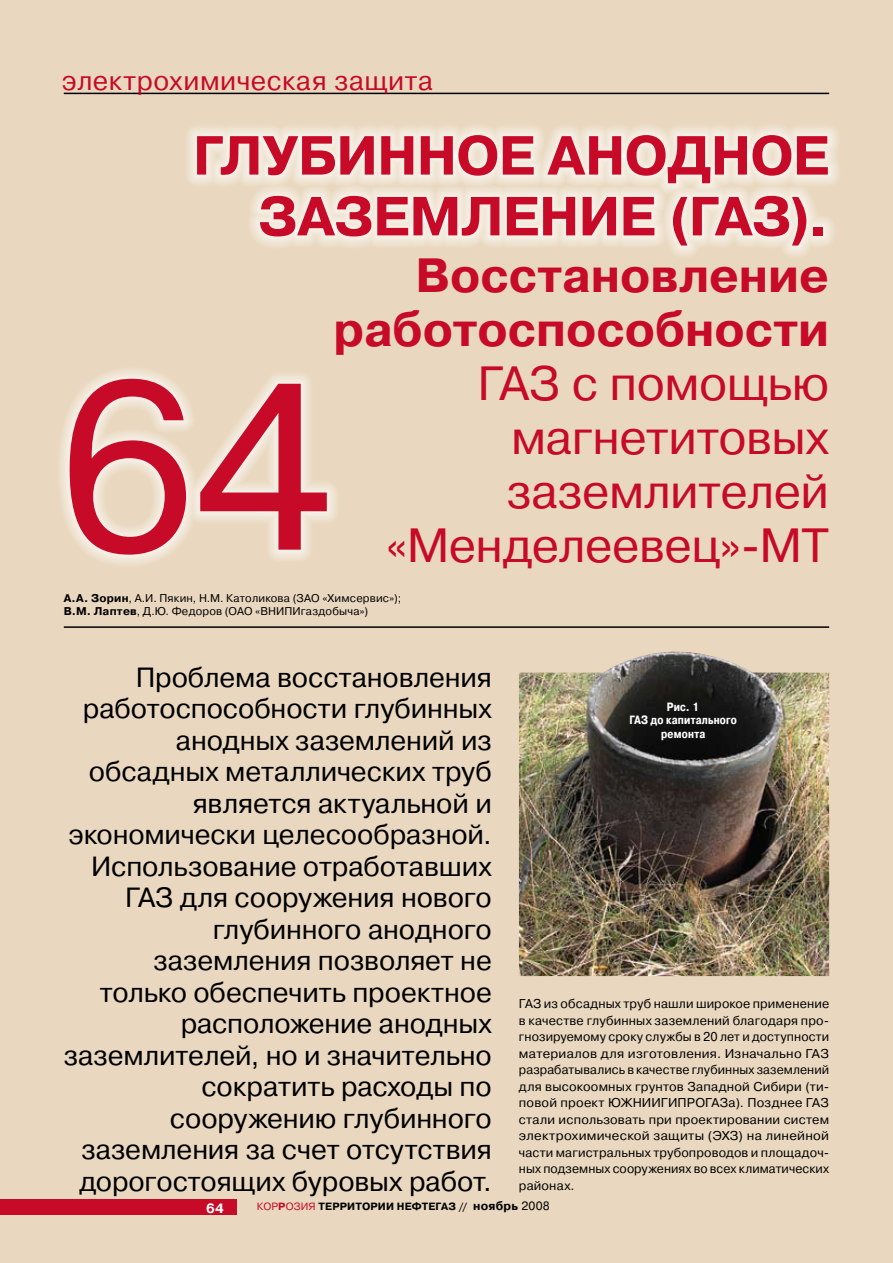
<style>
.page{position:relative;width:893px;height:1263px;background:#e9d8bf}
.page>*{position:absolute;margin:0;border:0;box-sizing:border-box;transform-origin:0 0}
.t1{font:237px "Pragmatica C";color:#c60a27}
.t2{font:700 54.9px "Pragmatica C";letter-spacing:-.01em;color:#c60a27}
.t3{font:48px/54px "Pragmatica C";letter-spacing:-.01em;color:#c60a27;text-align:right}
.t4{font:700 48px/54px "Pragmatica C";letter-spacing:-.005em;color:#c60a27;text-align:right}
.t5{font:27.75px/31.5px "Pragmatica C";letter-spacing:-.005em;color:#000;text-align:right}
.t6{font:27px "Pragmatica C";letter-spacing:.025em;color:#c60a27}
.t7{font:700 13.5px "Pragmatica C";color:#fff}
.t8{font:12.75px/16.5px "Pragmatica C";letter-spacing:.01em;color:#000;text-align:justify}
.t9{font:700 12px/13.5px "Pragmatica Cond C";letter-spacing:.015em;color:#fff;text-align:center}
.t10{font:11.25px/13.5px "Pragmatica C";letter-spacing:.015em;color:#000}
.t11{font:700 10.5px "Pragmatica C";letter-spacing:.015em;color:#000}
.s1{font-weight:700}
.s2{font-weight:400;color:#c60a27}
.s3{color:#c60a27}
.s4{font-size:12px}
.s5{font-weight:400;font-size:12px}
</style>
<div class="page">
<hr style="left:64px;top:93px;width:765px;height:1px;background:#000">
<div style="left:0;top:1199px;width:237px;height:16px;background:#c60a27"></div>
<hr style="left:64px;top:626px;width:765px;height:2px;background:#000">
<svg style="left:187px;top:126px;width:651px;height:130px"></svg>
<svg style="left:60px;top:369px;width:570px;height:259px"></svg>
<img style="left:519px;top:652px;width:310px;height:324px">
<h3 class="t6" style="left:62px;top:66px;width:373px">электрохимическая защита</h3>
<h2 class="t2" style="left:193px;top:125px;width:183px">Глубинное</h2>
<h2 class="t2" style="left:548px;top:125px;width:41px">ано</h2>
<h2 class="t2" style="left:668px;top:125px;width:82px">дное</h2>
<h2 class="t2" style="left:258px;top:186px;width:41px">заземление</h2>
<h2 class="t2" style="left:669px;top:186px;width:162px">(ГАЗ).</h2>
<h3 class="t4" style="left:334px;top:248px;width:497px">Восстановление работоспособности</h3>
<h3 class="t3" style="left:386px;top:356px;width:445px">ГАЗ с помощью магнетитовых заземлителей «Менделеевец»-МТ</h3>
<p class="t10" style="left:64px;top:591px;width:339px"><span class="s1">А.А. Зорин</span>, А.И. Пякин, Н.М. Католикова (ЗАО «Химсервис»);<br><span class="s1">В.М. Лаптев</span>, Д.Ю. Федоров (ОАО «ВНИПИгаздобыча»)</p>
<h1 class="t1" style="left:59px;top:336px;width:275px">64</h1>
<p class="t5" style="left:64px;top:661px;width:430px">Проблема восстановления работоспособности глубинных анодных заземлений из обсадных металлических труб является актуальной и экономически целесообразной.<br>Использование отработавших<br>ГАЗ для сооружения нового глубинного анодного заземления позволяет не только обеспечить проектное расположение анодных заземлителей, но и значительно сократить расходы по сооружению глубинного заземления за счет отсутствия дорогостоящих буровых работ.</p>
<p class="t9" style="left:629px;top:700px;width:109px">Рис. 1<br>ГАЗ до капитального ремонта</p>
<p class="t8" style="left:519px;top:996px;width:312px">ГАЗ из обсадных труб нашли широкое применение в качестве глубинных заземлений благодаря про&shy;гнозируемому сроку службы в 20 лет и доступности материалов для изготовления. Изначально ГАЗ разрабатывались в качестве глубинных заземлений для высокоомных грунтов Западной Сибири (ти&shy;повой проект ЮЖНИИГИПРОГАЗа). Позднее ГАЗ стали использовать при проектировании систем электрохимической защиты (ЭХЗ) на линейной части магистральных трубопроводов и площадоч&shy;ных подземных сооружениях во всех климатических районах.</p>
<p class="t7" style="left:206px;top:1200px;width:19px">64</p>
<p class="t11" style="left:257px;top:1200px;width:294px"><span class="s2">КОР</span><span class="s3">Р</span><span class="s2">ОЗИЯ</span> ТЕРРИТОРИИ НЕФТЕГАЗ // <span class="s4">ноябрь</span> <span class="s5">2008</span></p>
</div>
